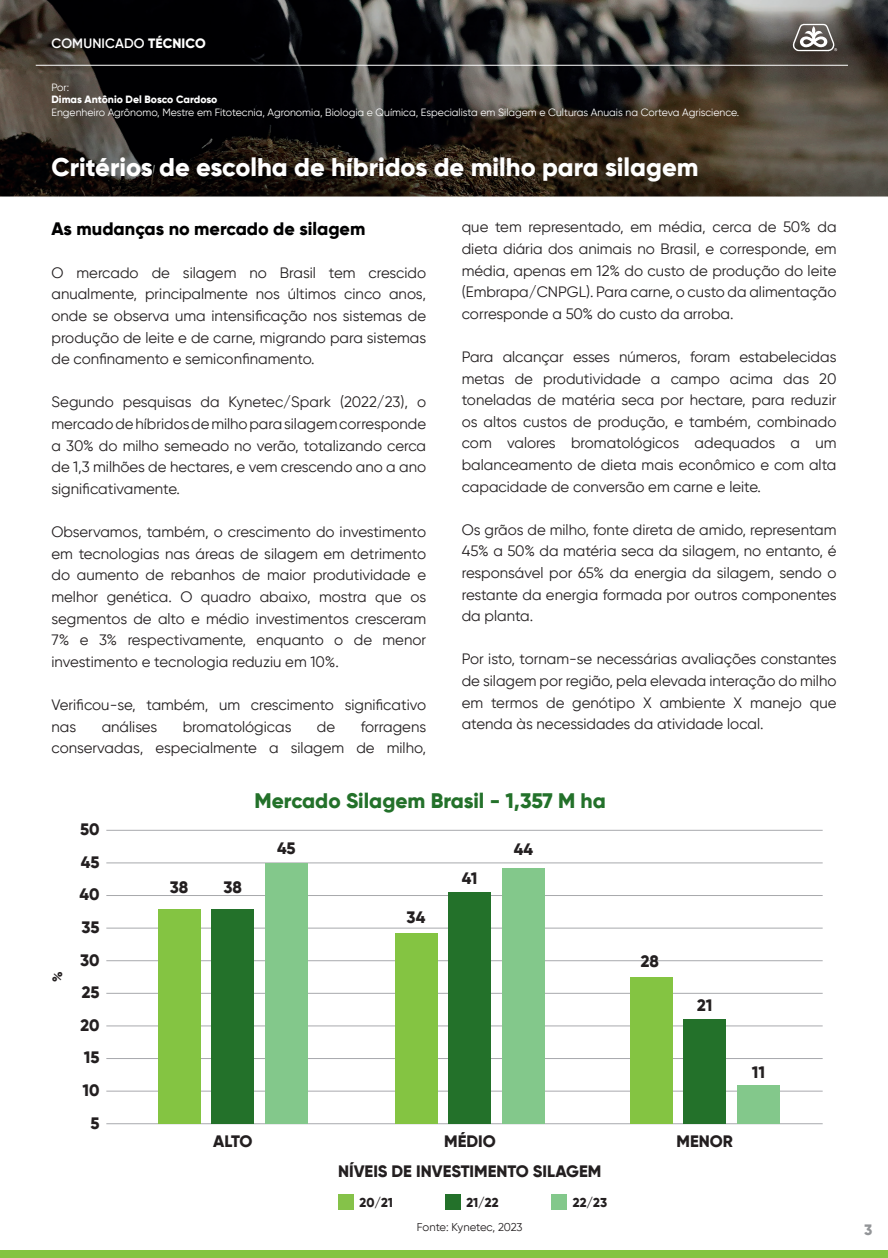
<style>
.page{position:relative;width:888px;height:1258px;background:#fff}
.page>*{position:absolute;margin:0;border:0;box-sizing:border-box;transform-origin:0 0}
.t1{font:800 25.5px "Gilroy";color:#fff}
.t2{font:800 21px "Gilroy";color:#23712a}
.t3{font:800 18px "Gilroy";color:#000001}
.t4{font:800 16.5px "Gilroy";color:#231f20}
.t5{font:15px/21.6px "Gilroy";color:#231f20;text-align:justify}
.t6{font:800 15px "Gilroy";color:#939598}
.t7{font:600 13.5px "Gilroy";letter-spacing:.01em;color:#fff}
.t8{font:800 13.5px "Gilroy";color:#231f20}
.t9{font:800 12.9px "Gilroy";letter-spacing:-.01em;color:#231f20}
.t10{font:11.25px "Gilroy";letter-spacing:-.01em;color:#231f20}
.t11{font:10.5px "Gilroy";color:#fff}
.t12{font:800 10.5px "Gilroy";color:#fff}
.s1{font-weight:800}
</style>
<div class="page">
<div style="left:0;top:1250px;width:888px;height:8px;background:#84c442"></div>
<img style="left:0;top:0;width:888px;height:1125px">
<svg style="left:792px;top:24px;width:45px;height:27px"></svg>
<hr style="left:36px;top:65px;width:812px;height:1px;background:#fff">
<hr style="left:106px;top:830px;width:717px;height:1px;background:#a8a9ad">
<hr style="left:106px;top:862px;width:717px;height:1px;background:#a8a9ad">
<hr style="left:106px;top:895px;width:717px;height:1px;background:#a8a9ad">
<hr style="left:106px;top:928px;width:717px;height:1px;background:#a8a9ad">
<hr style="left:106px;top:960px;width:717px;height:1px;background:#a8a9ad">
<hr style="left:106px;top:993px;width:717px;height:1px;background:#a8a9ad">
<hr style="left:106px;top:1025px;width:717px;height:1px;background:#a8a9ad">
<hr style="left:106px;top:1058px;width:717px;height:1px;background:#a8a9ad">
<hr style="left:106px;top:1091px;width:717px;height:1px;background:#a8a9ad">
<hr style="left:106px;top:1123px;width:717px;height:1px;background:#a8a9ad">
<div style="left:158px;top:909px;width:42px;height:215px;background:#84c442"></div>
<div style="left:211px;top:909px;width:43px;height:215px;background:#23712a"></div>
<div style="left:265px;top:863px;width:43px;height:261px;background:#83c88b"></div>
<div style="left:395px;top:933px;width:42px;height:191px;background:#84c442"></div>
<div style="left:448px;top:892px;width:43px;height:232px;background:#23712a"></div>
<div style="left:502px;top:868px;width:43px;height:256px;background:#83c88b"></div>
<div style="left:630px;top:977px;width:42px;height:147px;background:#84c442"></div>
<div style="left:683px;top:1019px;width:43px;height:105px;background:#23712a"></div>
<div style="left:737px;top:1085px;width:43px;height:39px;background:#83c88b"></div>
<div style="left:339px;top:1194px;width:15px;height:15px;background:#85c249"></div>
<div style="left:445px;top:1194px;width:15px;height:15px;background:#23712a"></div>
<div style="left:551px;top:1194px;width:16px;height:15px;background:#83c88b"></div>
<p class="t7" style="left:52px;top:35px;width:156px">COMUNICADO <span class="s1">TÉCNICO</span></p>
<p class="t11" style="left:51px;top:81px;width:19px">Por:</p>
<p class="t12" style="left:51px;top:93px;width:168px">Dimas Antônio Del Bosco Cardoso</p>
<p class="t11" style="left:51px;top:106px;width:689px">Engenheiro Agrônomo, Mestre em Fitotecnia, Agronomia, Biologia e Química, Especialista em Silagem e Culturas Anuais na Corteva Agriscience.</p>
<h1 class="t1" style="left:51px;top:151px;width:649px">Critérios de escolha de híbridos de milho para silagem</h1>
<p class="t3" style="left:51px;top:217px;width:315px">As mudanças no mercado de silagem</p>
<p class="t5" style="left:51px;top:262px;width:376px">O mercado de silagem no Brasil tem crescido anualmente, principalmente nos últimos cinco anos, onde se observa uma intensificação nos sistemas de produção de leite e de carne, migrando para sistemas de confinamento e semiconfinamento.</p>
<p class="t5" style="left:51px;top:391px;width:376px">Segundo pesquisas da Kynetec/Spark (2022/23), o mercado de híbridos de milho para silagem corresponde a 30% do milho semeado no verão, totalizando cerca de 1,3 milhões de hectares, e vem crescendo ano a ano significativamente.</p>
<p class="t5" style="left:51px;top:521px;width:376px">Observamos, também, o crescimento do investimento em tecnologias nas áreas de silagem em detrimento do aumento de rebanhos de maior produtividade e melhor genética. O quadro abaixo, mostra que os segmentos de alto e médio investimentos cresceram 7% e 3% respectivamente, enquanto o de menor investimento e tecnologia reduziu em 10%.</p>
<p class="t5" style="left:51px;top:694px;width:376px">Verificou-se, também, um crescimento significativo nas</p>
<p class="t5" style="left:102px;top:715px;width:57px">análises</p>
<p class="t5" style="left:183px;top:715px;width:110px">bromatológicas</p>
<p class="t5" style="left:317px;top:715px;width:20px">de</p>
<p class="t5" style="left:51px;top:715px;width:376px;text-align:right">forragens<br>conservadas, especialmente a silagem de milho,</p>
<p class="t5" style="left:462px;top:216px;width:376px">que tem representado, em média, cerca de 50% da dieta diária dos animais no Brasil, e corresponde, em média, apenas em 12% do custo de produção do leite (Embrapa/CNPGL). Para carne, o custo da alimentação corresponde a 50% do custo da arroba.</p>
<p class="t5" style="left:462px;top:346px;width:376px">Para alcançar esses números, foram estabelecidas metas de produtividade a campo acima das 20 toneladas de matéria seca por hectare, para reduzir os altos custos de produção, e também, combinado com valores bromatológicos adequados a um balanceamento de dieta mais econômico e com alta capacidade de conversão em carne e leite.</p>
<p class="t5" style="left:462px;top:519px;width:376px">Os grãos de milho, fonte direta de amido, representam 45% a 50% da matéria seca da silagem, no entanto, é responsável por 65% da energia da silagem, sendo o restante da energia formada por outros componentes da planta.</p>
<p class="t5" style="left:462px;top:648px;width:376px">Por isto, tornam-se necessárias avaliações constantes de silagem por região, pela elevada interação do milho em termos de genótipo X ambiente X manejo que atenda às necessidades da atividade local.</p>
<p class="t8" style="left:49px;top:982px;width:12px;rotate:-90deg">%</p>
<p class="t4" style="left:80px;top:819px;width:21px">50</p>
<p class="t4" style="left:81px;top:852px;width:20px">45</p>
<p class="t4" style="left:80px;top:884px;width:21px">40</p>
<p class="t4" style="left:82px;top:917px;width:19px">35</p>
<p class="t4" style="left:80px;top:949px;width:21px">30</p>
<p class="t4" style="left:82px;top:982px;width:19px">25</p>
<p class="t4" style="left:80px;top:1015px;width:21px">20</p>
<p class="t4" style="left:84px;top:1047px;width:17px">15</p>
<p class="t4" style="left:82px;top:1080px;width:19px">10</p>
<p class="t4" style="left:90px;top:1112px;width:11px">5</p>
<p class="t4" style="left:170px;top:877px;width:20px">38</p>
<p class="t4" style="left:223px;top:877px;width:20px">38</p>
<h2 class="t2" style="left:255px;top:787px;width:353px">Mercado Silagem Brasil - 1,357 M ha</h2>
<p class="t4" style="left:277px;top:838px;width:20px">45</p>
<p class="t4" style="left:407px;top:907px;width:20px">34</p>
<p class="t4" style="left:462px;top:868px;width:17px">41</p>
<p class="t4" style="left:514px;top:838px;width:21px">44</p>
<p class="t4" style="left:641px;top:951px;width:20px">28</p>
<p class="t4" style="left:697px;top:995px;width:17px">21</p>
<p class="t4" style="left:752px;top:1062px;width:15px">11</p>
<p class="t4" style="left:213px;top:1130px;width:41px">ALTO</p>
<p class="t4" style="left:444px;top:1130px;width:53px">MÉDIO</p>
<p class="t4" style="left:676px;top:1130px;width:58px">MENOR</p>
<p class="t4" style="left:338px;top:1161px;width:265px">NÍVEIS DE INVESTIMENTO SILAGEM</p>
<p class="t9" style="left:360px;top:1194px;width:35px">20/21</p>
<p class="t9" style="left:466px;top:1194px;width:34px">21/22</p>
<p class="t9" style="left:573px;top:1194px;width:36px">22/23</p>
<p class="t10" style="left:417px;top:1220px;width:107px">Fonte: Kynetec, 2023</p>
<p class="t6" style="left:864px;top:1221px;width:10px">3</p>
</div>
